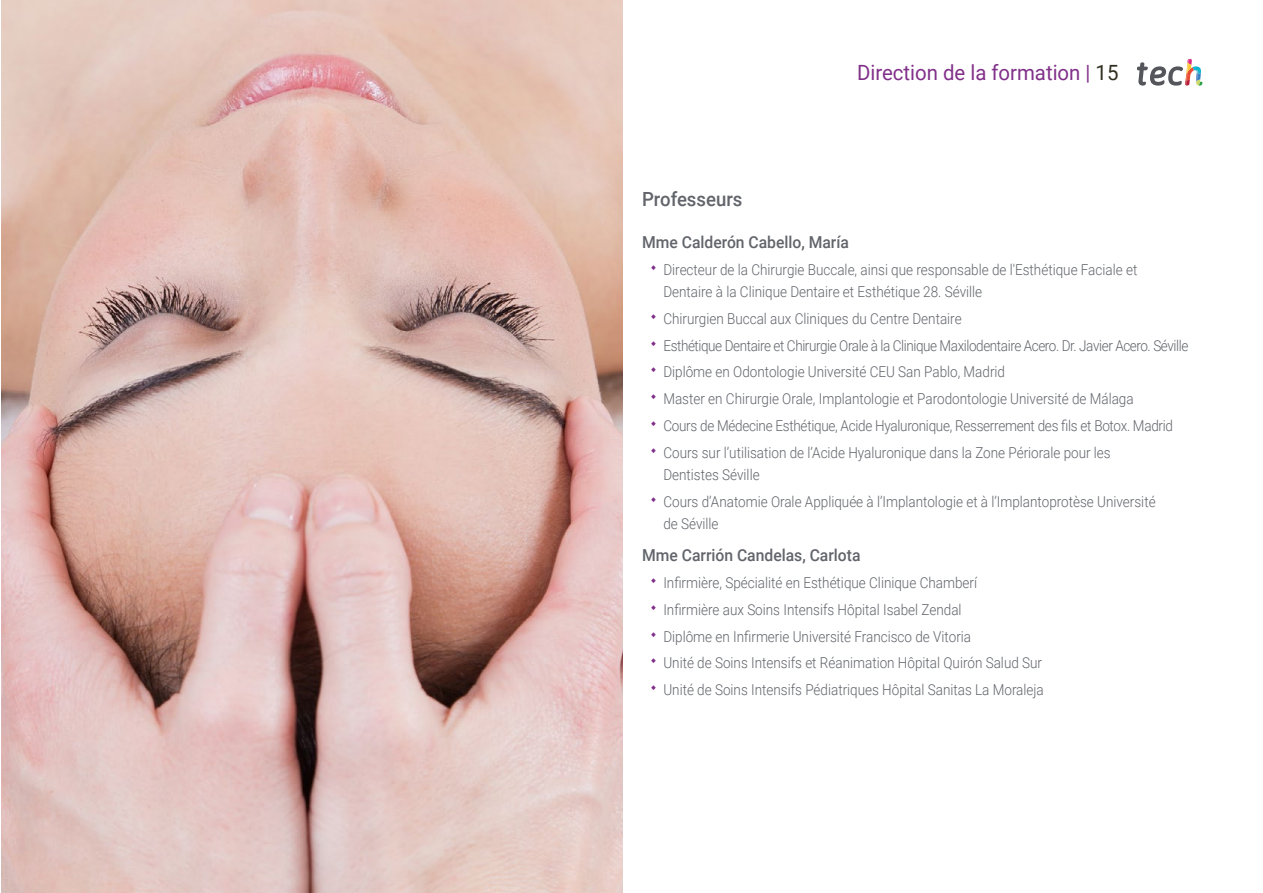
<style>
.page{position:relative;width:1263px;height:893px;background:#fff}
.page>*{position:absolute;margin:0;border:0;box-sizing:border-box;transform-origin:0 0}
.t1{font:21px "Roboto";color:#813089}
.t2{font:500 19.5px "Roboto";color:#61646a;scale:.95 1}
.t3{font:500 16.5px "Roboto";color:#61646a;scale:.95 1}
.t4{font:300 15px/26.7px "Roboto";color:#61646a;scale:.9 1}
.s1{color:#312e20}
</style>
<div class="page">
<svg style="left:1137px;top:59px;width:65px;height:27px"></svg>
<img style="left:1px;top:0;width:622px;height:893px">
<h2 class="t2" style="left:642px;top:185px;width:107px">Professeurs</h2>
<h1 class="t1" style="left:857px;top:57px;width:263px">Direction de la formation | <span class="s1">15</span></h1>
<p class="t3" style="left:642px;top:230px;width:219px">Mme Calderón Cabello, María</p>
<p class="t4" style="left:663px;top:257px;width:528px;line-height:22.5px">Directeur de la Chirurgie Buccale, ainsi que responsable de l'Esthétique Faciale et<br>Dentaire à la Clinique Dentaire et Esthétique 28. Séville</p>
<p class="t4" style="left:663px;top:305px;width:585px">Chirurgien Buccal aux Cliniques du Centre Dentaire<br>Esthétique Dentaire et Chirurgie Orale à la Clinique Maxilodentaire Acero. Dr. Javier Acero. Séville Diplôme en Odontologie Université CEU San Pablo, Madrid<br>Master en Chirurgie Orale, Implantologie et Parodontologie Université de Málaga<br>Cours de Médecine Esthétique, Acide Hyaluronique, Resserrement des fils et Botox. Madrid Cours sur l’utilisation de l’Acide Hyaluronique dans la Zone Périorale pour les</p>
<p class="t4" style="left:663px;top:461px;width:548px">Dentistes Séville<br>Cours d’Anatomie Orale Appliquée à l’Implantologie et à l’Implantoprotèse Université</p>
<p class="t4" style="left:663px;top:510px;width:63px">de Séville</p>
<p class="t3" style="left:642px;top:544px;width:231px">Mme Carrión Candelas, Carlota</p>
<p class="t4" style="left:663px;top:569px;width:424px">Infirmière, Spécialité en Esthétique Clinique Chamberí<br>Infirmière aux Soins Intensifs Hôpital Isabel Zendal<br>Diplôme en Infirmerie Université Francisco de Vitoria<br>Unité de Soins Intensifs et Réanimation Hôpital Quirón Salud Sur Unité de Soins Intensifs Pédiatriques Hôpital Sanitas La Moraleja</p>
</div>
